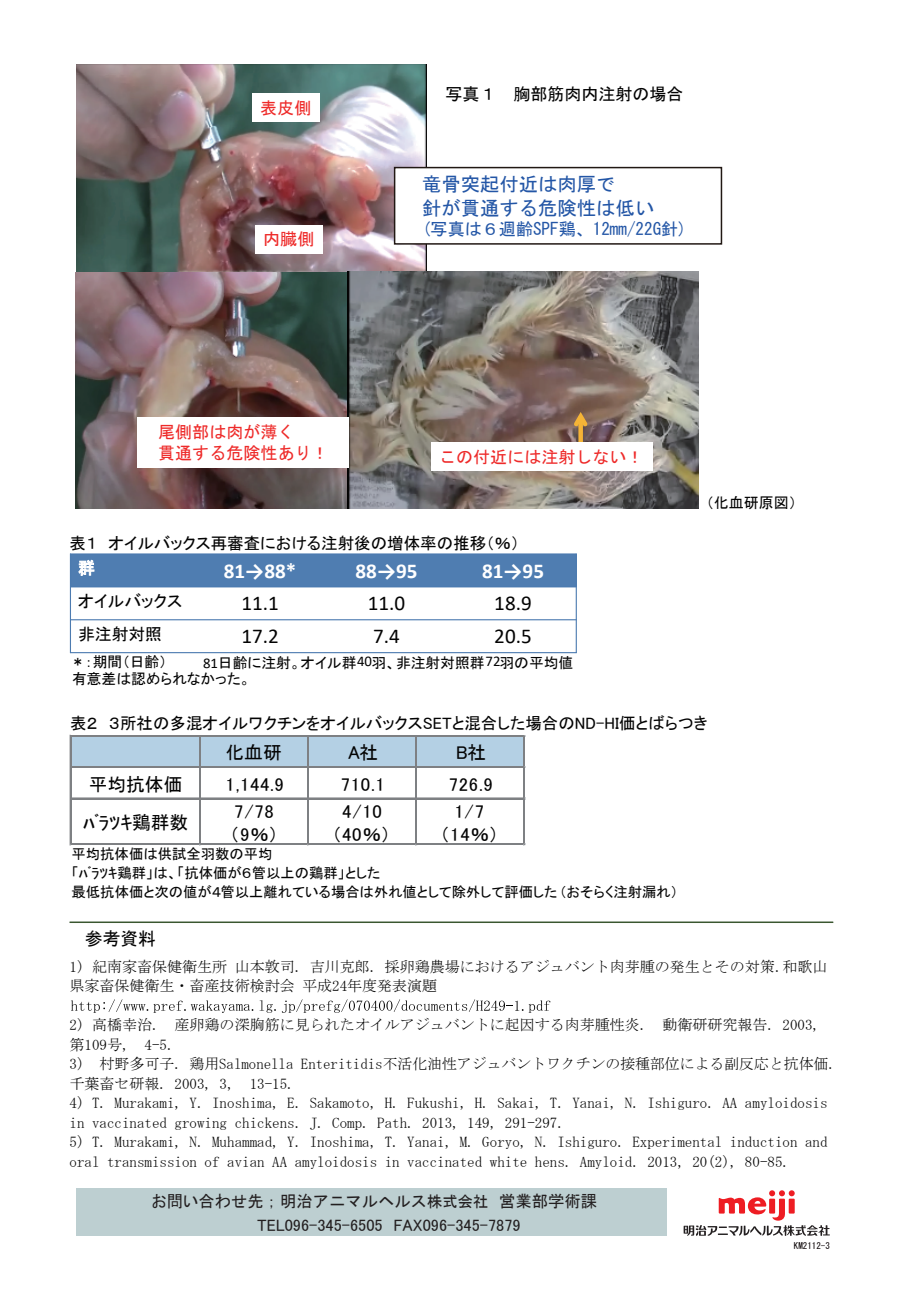
<style>
.page{position:relative;width:919px;height:1289px;background:#fff}
.page>*{position:absolute;margin:0;border:0;box-sizing:border-box;transform-origin:0 0}
.t1{font:21.15px "Calibri";color:#030303}
.t2{font:700 21.15px "Calibri";color:#fff}
.t3{font:19.35px/23.2px "MS Gothic";color:#2356a6}
.t4{font:18.6px/22.8px "MS P Gothic";color:#030303;text-align:center}
.t5{font:18.6px "MS P Gothic";letter-spacing:-.02em;color:#030303}
.t6{font:18px "MS P Gothic";color:#030303}
.t7{font:17.1px "MS Gothic";color:#2356a6}
.t8{font:16.95px/20.4px "MS Gothic";color:#ee2a29}
.t9{font:16.95px "MS Gothic";color:#030303}
.t10{font:16.8px "MS P Gothic";color:#030303}
.t11{font:16.8px "MS P Gothic";color:#fff}
.t12{font:16.5px "MS P Gothic";color:#030303}
.t13{font:16.5px/24px "MS P Gothic";color:#231f20}
.t14{font:15px/19.5px "MS Mincho";color:#030303}
.t15{font:15px "MS Gothic";color:#030303}
.t16{font:14.85px/16.8px "MS P Gothic";color:#030303}
.t17{font:14.4px/18.9px "MS P Gothic";color:#030303}
.t18{font:9px "MS Gothic";color:#0a0305}
.s1{font-family:"Calibri"}
.s2{font-family:"MS Gothic"}
.s3{font-size:15.45px}
</style>
<div class="page">
<hr style="left:70px;top:921px;width:763px;height:2px;background:#3a5730">
<img style="left:76px;top:64px;width:350px;height:444px">
<div style="left:394px;top:167px;width:328px;height:78px;background:#fff;border:2px solid #211814"></div>
<img style="left:347px;top:272px;width:352px;height:236px">
<div style="left:578px;top:416px;width:5px;height:28px;background:#f5b436"></div>
<svg style="left:570px;top:407px;width:21px;height:23px"></svg>
<div style="left:70px;top:554px;width:127px;height:33px;background:#4f7db1"></div>
<div style="left:197px;top:554px;width:126px;height:33px;background:#4f7db1"></div>
<div style="left:323px;top:554px;width:127px;height:33px;background:#4f7db1"></div>
<div style="left:450px;top:554px;width:126px;height:33px;background:#4f7db1"></div>
<hr style="left:70px;top:619px;width:506px;height:1px;background:#4c7bb0">
<hr style="left:70px;top:553px;width:1px;height:100px;background:#4c7bb0">
<hr style="left:575px;top:553px;width:1px;height:100px;background:#4c7bb0">
<hr style="left:70px;top:553px;width:506px;height:1px;background:#4c7bb0">
<hr style="left:70px;top:652px;width:506px;height:1px;background:#4c7bb0">
<svg style="left:78px;top:559px;width:17px;height:17px"></svg>
<div style="left:72px;top:736px;width:453px;height:32px;background:#b4d0e4"></div>
<hr style="left:72px;top:735px;width:453px;height:1px;background:#7e8083">
<hr style="left:72px;top:766px;width:453px;height:2px;background:#7e8083">
<hr style="left:72px;top:797px;width:453px;height:1px;background:#7e8083">
<hr style="left:72px;top:798px;width:453px;height:1px;background:#7e8083">
<hr style="left:70px;top:735px;width:2px;height:110px;background:#7e8083">
<hr style="left:199px;top:736px;width:1px;height:109px;background:#7e8083">
<hr style="left:200px;top:736px;width:1px;height:109px;background:#7e8083">
<hr style="left:307px;top:736px;width:1px;height:109px;background:#7e8083">
<hr style="left:308px;top:736px;width:1px;height:109px;background:#7e8083">
<hr style="left:415px;top:736px;width:2px;height:109px;background:#7e8083">
<hr style="left:72px;top:843px;width:453px;height:2px;background:#7e8083">
<hr style="left:523px;top:736px;width:2px;height:109px;background:#7e8083">
<div style="left:252px;top:93px;width:67px;height:28px;background:#fff"></div>
<div style="left:255px;top:225px;width:67px;height:28px;background:#fff"></div>
<div style="left:138px;top:417px;width:211px;height:51px;background:#fff"></div>
<div style="left:431px;top:442px;width:221px;height:28px;background:#fff"></div>
<div style="left:76px;top:1187px;width:591px;height:48px;background:#bdcfd1"></div>
<svg style="left:71px;top:999px;width:182px;height:13px"></svg>
<svg style="left:259px;top:1000px;width:17px;height:12px"></svg>
<svg style="left:282px;top:999px;width:268px;height:13px"></svg>
<svg style="left:683px;top:1190px;width:146px;height:45px"></svg>
<p class="t8" style="left:260px;top:97px;width:52px">表皮側</p>
<p class="t8" style="left:263px;top:229px;width:52px">内臓側</p>
<p class="t9" style="left:445px;top:85px;width:239px">写真１　胸部筋肉内注射の場合</p>
<p class="t3" style="left:422px;top:173px;width:234px">竜骨突起付近は肉厚で<br>針が貫通する危険性は低い</p>
<p class="t7" style="left:422px;top:220px;width:266px">(写真は６週齢SPF鶏、12mm/22G針)</p>
<p class="t8" style="left:158px;top:422px;width:171px">尾側部は肉が薄く<br>貫通する危険性あり！</p>
<p class="t8" style="left:439px;top:446px;width:205px">この付近には注射しない！</p>
<p class="t12" style="left:70px;top:534px;width:451px">表１　オイルバックス再審査における注射後の増体率の推移（％）</p>
<p class="t11" style="left:78px;top:559px;width:18px">群</p>
<h1 class="t2" style="left:224px;top:555px;width:74px">81→88*</h1>
<h1 class="t2" style="left:355px;top:555px;width:64px">88→95</h1>
<h1 class="t2" style="left:482px;top:555px;width:64px">81→95</h1>
<p class="t10" style="left:78px;top:592px;width:106px">オイルバックス</p>
<h1 class="t1" style="left:241px;top:588px;width:39px">11.1</h1>
<h1 class="t1" style="left:368px;top:588px;width:39px">11.0</h1>
<h1 class="t1" style="left:494px;top:588px;width:39px">18.9</h1>
<p class="t10" style="left:78px;top:625px;width:86px">非注射対照</p>
<h1 class="t1" style="left:241px;top:621px;width:39px">17.2</h1>
<h1 class="t1" style="left:373px;top:621px;width:28px">7.4</h1>
<h1 class="t1" style="left:494px;top:621px;width:39px">20.5</h1>
<p class="t16" style="left:70px;top:653px;width:98px">＊：期間（日齢）</p>
<p class="t16" style="left:72px;top:653px;width:502px;text-indent:131px"><span class="s1">81</span>日齢に注射。オイル群<span class="s1">40</span>羽、非注射対照群<span class="s1">72</span>羽の平均値有意差は認められなかった。</p>
<p class="t15" style="left:699px;top:495px;width:106px">（化血研原図）</p>
<p class="t12" style="left:70px;top:714px;width:639px">表２　３所社の多混オイルワクチンをオイルバックスSETと混合した場合のND-HI価とばらつき</p>
<p class="t4" style="left:225px;top:741px;width:58px">化血研</p>
<p class="t4" style="left:348px;top:741px;width:32px">A社</p>
<p class="t4" style="left:456px;top:741px;width:32px">B社</p>
<p class="t4" style="left:89px;top:772px;width:95px">平均抗体価</p>
<p class="t4" style="left:225px;top:772px;width:60px">1,144.9</p>
<p class="t4" style="left:341px;top:772px;width:45px">710.1</p>
<p class="t4" style="left:449px;top:772px;width:45px">726.9</p>
<p class="t5" style="left:83px;top:813px;width:107px">ﾊﾞﾗﾂｷ鶏群数</p>
<p class="t4" style="left:230px;top:799px;width:50px;text-align:left">7/78（9％）</p>
<p class="t4" style="left:332px;top:799px;width:60px">4/10（40％）</p>
<p class="t4" style="left:440px;top:799px;width:60px">1/7（14％）</p>
<p class="t17" style="left:72px;top:844px;width:608px">平均抗体価は供試全羽数の平均<br>「ﾊﾞﾗﾂｷ鶏群」は、「抗体価が６管以上の鶏群」とした<br>最低抗体価と次の値が４管以上離れている場合は外れ値として除外して評価した（おそらく注射漏れ）</p>
<p class="t6" style="left:85px;top:929px;width:72px">参考資料</p>
<p class="t14" style="left:70px;top:956px;width:759px">1) 紀南家畜保健衛生所 山本敦司. 吉川克郎. 採卵鶏農場におけるアジュバント肉芽腫の発生とその対策.和歌山県家畜保健衛生・畜産技術検討会 平成24年度発表演題</p>
<p class="t14" style="left:70px;top:1015px;width:751px">2) 高橋幸治.　産卵鶏の深胸筋に見られたオイルアジュバントに起因する肉芽腫性炎.　動衛研研究報告. 2003,第109号,　4-5.</p>
<p class="t14" style="left:70px;top:1054px;width:767px">3) 村野多可子. 鶏用Salmonella Enteritidis不活化油性アジュバントワクチンの接種部位による副反応と抗体価.千葉畜セ研報. 2003, 3, 13-15.</p>
<p class="t14" style="left:70px;top:1093px;width:759px">4) T. Murakami, Y. Inoshima, E. Sakamoto, H. Fukushi, H. Sakai, T. Yanai, N. Ishiguro. AA amyloidosis in vaccinated growing chickens. J. Comp. Path. 2013, 149, 291-297.</p>
<p class="t14" style="left:70px;top:1132px;width:759px">5) T. Murakami, N. Muhammad, Y. Inoshima, T. Yanai, M. Goryo, N. Ishiguro. Experimental induction and oral transmission of avian AA amyloidosis in vaccinated white hens. Amyloid. 2013, 20(2), 80-85.</p>
<p class="t13" style="left:214px;top:1188px;width:385px;text-indent:-62px">お問い合わせ先<span class="s2">；明治アニマルヘルス</span><span class="s3">株式会社</span>　営業部学術課　　　　TEL096-345-6505　FAX096-345-7879</p>
<p class="t18" style="left:793px;top:1241px;width:37px">KM2112-3</p>
</div>
